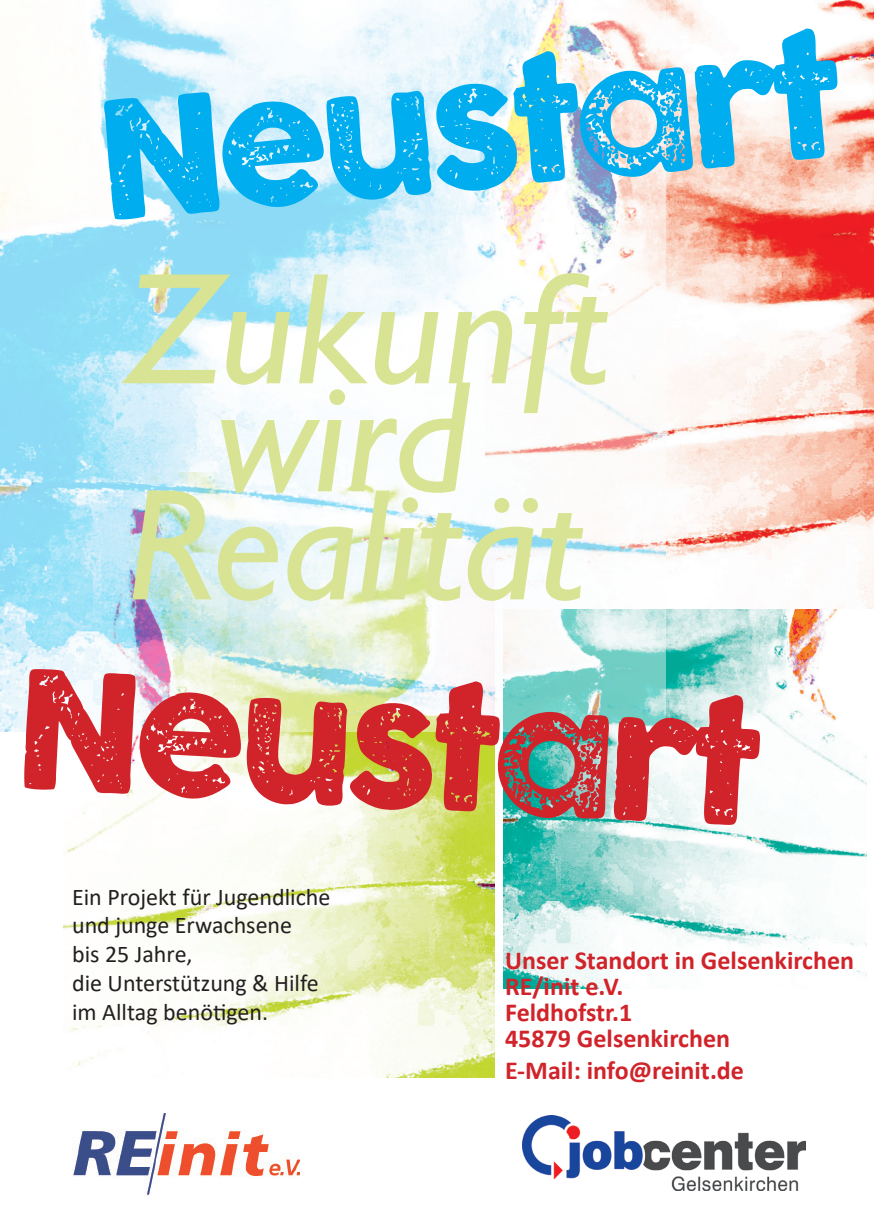
<style>
.page{position:relative;width:874px;height:1225px;background:#fff}
.page>*{position:absolute;margin:0;border:0;box-sizing:border-box;transform-origin:0 0}
.t1{font:italic 160px "Gill Sans";color:#d8e493}
.t2{font:160px "COCOGOOSELETTERPRESS";color:#d1232a}
.t3{font:160px "COCOGOOSELETTERPRESS";color:#00aeef}
.t4{font:700 26px/26px "Calibri";color:#d1232a}
.t5{font:24px/28.8px "Calibri";color:#231f20}
</style>
<div class="page">
<img style="left:503px;top:609px;width:363px;height:379px">
<img style="left:72px;top:1113px;width:227px;height:82px">
<img style="left:665px;top:0;width:208px;height:609px">
<img style="left:63px;top:731px;width:431px;height:346px">
<img style="left:0;top:0;width:665px;height:731px">
<img style="left:522px;top:1115px;width:283px;height:75px">
<h1 class="t3" style="left:88px;top:73px;width:748px;rotate:-5deg">Neustart</h1>
<h1 class="t1" style="left:127px;top:238px;width:481px">Zukunft</h1>
<h1 class="t1" style="left:216px;top:346px;width:255px">wird</h1>
<h1 class="t1" style="left:127px;top:454px;width:457px">Realität</h1>
<h1 class="t2" style="left:19px;top:639px;width:748px;rotate:3deg">Neustart</h1>
<p class="t5" style="left:72px;top:881px;width:260px">Ein Projekt für Jugendliche und junge Erwachsene<br>bis 25 Jahre,<br>die Unterstützung &amp; Hilfe im Alltag benötigen.</p>
<p class="t4" style="left:505px;top:946px;width:350px">Unser Standort in Gelsenkirchen<br>RE/init e.V.<br>Feldhofstr.1<br>45879 Gelsenkirchen</p>
<p class="t4" style="left:505px;top:1056px;width:240px">E-Mail: info@reinit.de</p>
</div>
